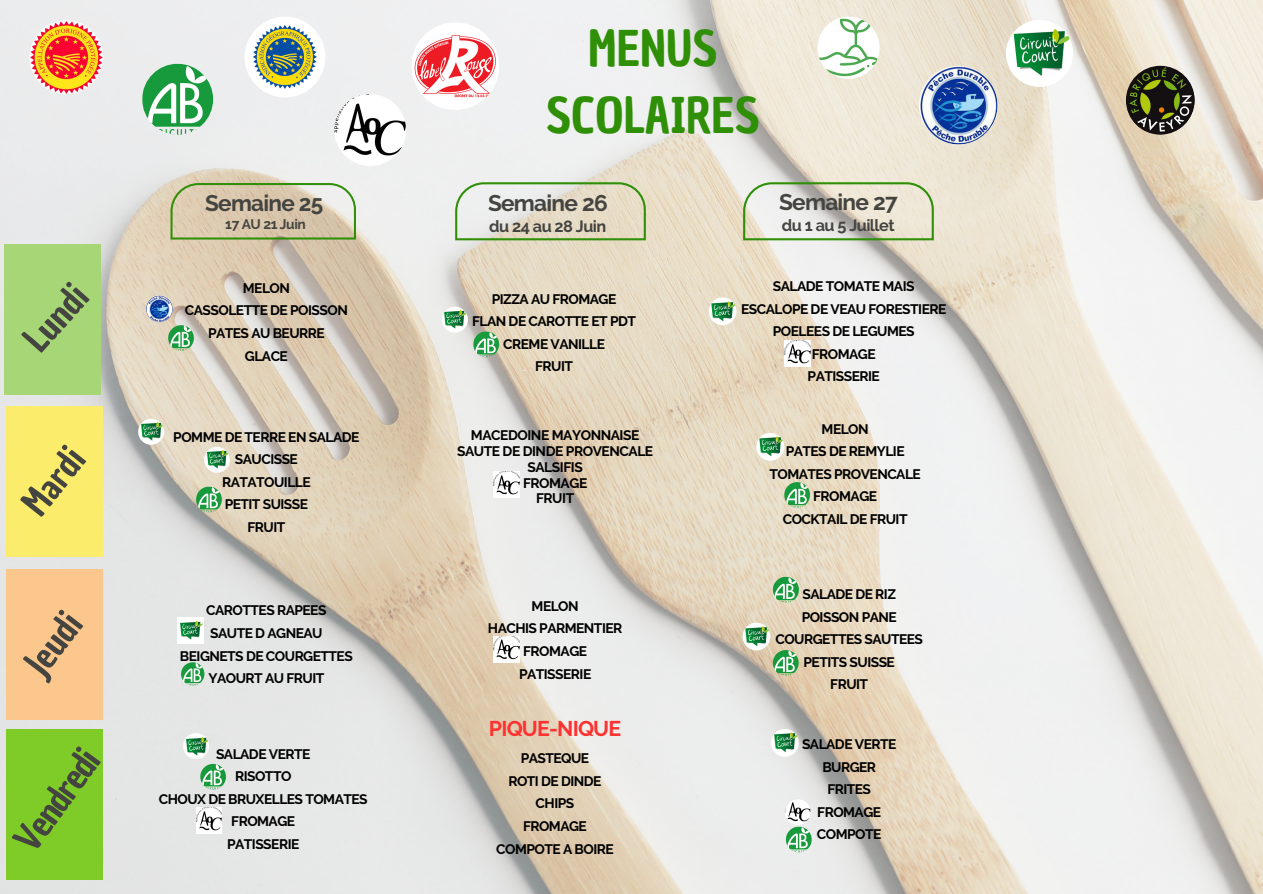
<style>
.page{position:relative;width:1263px;height:894px;background:#fff}
.page>*{position:absolute;margin:0;border:0;box-sizing:border-box;transform-origin:0 0}
.t1{font:48px/66.3px "Chau Philomene One";color:#2f8f07;text-align:center}
.t2{font:36px "Chau Philomene One";color:#444440}
.t3{font:700 22.65px "Raleway";letter-spacing:-.03em;color:#444440}
.t4{font:700 22.5px "Raleway";letter-spacing:-.03em;color:#444440}
.t5{font:700 21.3px "Raleway";letter-spacing:-.035em;color:#ff3131}
.t6{font:700 16.2px "Raleway";letter-spacing:-.03em;color:#444440}
.t7{font:700 13.8px/22.5px "Raleway";letter-spacing:-.04em;color:#000;text-align:center}
.t8{font:700 13.8px "Raleway";letter-spacing:-.03em;color:#444440}
</style>
<div class="page">
<img style="left:0;top:0;width:1263px;height:893px">
<div style="left:4px;top:244px;width:96px;height:151px;background:#a7d676"></div>
<div style="left:7px;top:406px;width:96px;height:150px;background:#fbec6b"></div>
<div style="left:7px;top:568px;width:96px;height:151px;background:#fcc78d"></div>
<div style="left:7px;top:728px;width:96px;height:151px;background:#7fcb27"></div>
<img style="left:29px;top:20px;width:74px;height:74px;border-radius:50%">
<img style="left:142px;top:64px;width:71px;height:71px;border-radius:50%">
<img style="left:245px;top:17px;width:80px;height:80px;border-radius:50%">
<img style="left:1006px;top:20px;width:67px;height:67px;border-radius:50%">
<img style="left:1126px;top:66px;width:69px;height:69px;border-radius:50%">
<img style="left:919px;top:66px;width:78px;height:78px;border-radius:50%">
<img style="left:817px;top:17px;width:63px;height:62px;border-radius:50%">
<img style="left:334px;top:94px;width:72px;height:72px;border-radius:50%">
<img style="left:411px;top:22px;width:88px;height:88px;border-radius:50%">
<img style="left:771px;top:728px;width:28px;height:28px;border-radius:50%">
<img style="left:146px;top:295px;width:27px;height:27px;border-radius:50%">
<img style="left:785px;top:799px;width:26px;height:25px;border-radius:50%">
<img style="left:473px;top:331px;width:26px;height:26px;border-radius:50%">
<img style="left:773px;top:576px;width:26px;height:26px;border-radius:50%">
<img style="left:178px;top:617px;width:26px;height:26px">
<svg style="left:455px;top:182px;width:190px;height:58px;background:#dadbc5"></svg>
<img style="left:784px;top:482px;width:26px;height:25px;border-radius:50%">
<img style="left:196px;top:486px;width:26px;height:26px;border-radius:50%">
<img style="left:773px;top:649px;width:26px;height:26px;border-radius:50%">
<img style="left:786px;top:826px;width:26px;height:26px;border-radius:50%">
<img style="left:494px;top:471px;width:25px;height:26px">
<svg style="left:743px;top:182px;width:190px;height:58px"></svg>
<img style="left:181px;top:662px;width:23px;height:23px;border-radius:50%">
<img style="left:168px;top:325px;width:26px;height:26px;border-radius:50%">
<img style="left:138px;top:418px;width:26px;height:26px;border-radius:50%">
<svg style="left:170px;top:183px;width:186px;height:56px;background:#cec7a7"></svg>
<img style="left:204px;top:446px;width:26px;height:26px;border-radius:50%">
<img style="left:442px;top:306px;width:26px;height:26px;border-radius:50%">
<img style="left:494px;top:636px;width:26px;height:26px">
<img style="left:756px;top:433px;width:28px;height:27px;border-radius:50%">
<img style="left:784px;top:340px;width:26px;height:26px">
<img style="left:742px;top:622px;width:28px;height:28px;border-radius:50%">
<img style="left:183px;top:732px;width:26px;height:26px;border-radius:50%">
<img style="left:200px;top:763px;width:26px;height:26px;border-radius:50%">
<img style="left:196px;top:807px;width:26px;height:26px">
<img style="left:709px;top:297px;width:27px;height:28px;border-radius:50%">
<p class="t2" style="left:13px;top:329px;width:77px;rotate:-48deg">Lundi</p>
<p class="t2" style="left:11px;top:494px;width:76px;rotate:-51deg">Mardi</p>
<h5 class="t2" style="left:13px;top:656px;width:70px;rotate:-53deg">Jeudi</h5>
<h5 class="t2" style="left:3px;top:832px;width:118px;rotate:-54deg">Vendredi</h5>
<h2 class="t4" style="left:205px;top:190px;width:120px">Semaine 25</h2>
<h5 class="t8" style="left:225px;top:216px;width:82px">17 AU 21 Juin</h5>
<h4 class="t7" style="left:185px;top:277px;width:165px">MELON<br>CASSOLETTE DE POISSON<br>PATES AU BEURRE<br>GLACE</h4>
<p class="t7" style="left:173px;top:425px;width:188px">POMME DE TERRE EN SALADE<br>SAUCISSE<br>RATATOUILLE<br>PETIT SUISSE<br>FRUIT</p>
<p class="t7" style="left:180px;top:599px;width:174px">CAROTTES RAPEES<br>SAUTE D AGNEAU<br>BEIGNETS DE COURGETTES<br>YAOURT AU FRUIT</p>
<p class="t7" style="left:159px;top:742px;width:210px">SALADE VERTE<br>RISOTTO<br>CHOUX DE BRUXELLES TOMATES<br>FROMAGE<br>PATISSERIE</p>
<p class="t1" style="left:546px;top:16px;width:215px">MENUS<br>SCOLAIRES</p>
<p class="t3" style="left:488px;top:190px;width:121px">Semaine 26</p>
<p class="t6" style="left:489px;top:216px;width:119px">du 24 au 28 Juin</p>
<h5 class="t3" style="left:779px;top:189px;width:120px">Semaine 27</h5>
<h5 class="t6" style="left:782px;top:215px;width:114px">du 1 au 5 Juillet</h5>
<p class="t7" style="left:472px;top:287px;width:165px">PIZZA AU FROMAGE<br>FLAN DE CAROTTE ET PDT<br>CREME VANILLE<br>FRUIT</p>
<p class="t7" style="left:457px;top:427px;width:198px;line-height:15.8px">MACEDOINE MAYONNAISE<br>SAUTE DE DINDE PROVENCALE<br>SALSIFIS<br>FROMAGE<br>FRUIT</p>
<h1 class="t7" style="left:488px;top:594px;width:136px">MELON<br>HACHIS PARMENTIER<br>FROMAGE<br>PATISSERIE</h1>
<p class="t5" style="left:489px;top:716px;width:134px">PIQUE-NIQUE</p>
<p class="t7" style="left:496px;top:747px;width:119px">PASTEQUE<br>ROTI DE DINDE<br>CHIPS<br>FROMAGE<br>COMPOTE A BOIRE</p>
<h5 class="t7" style="left:741px;top:275px;width:207px">SALADE TOMATE MAIS<br>ESCALOPE DE VEAU FORESTIERE<br>POELEES DE LEGUMES<br>FROMAGE<br>PATISSERIE</h5>
<h4 class="t7" style="left:769px;top:417px;width:153px">MELON<br>PATES DE REMYLIE<br>TOMATES PROVENCALE<br>FROMAGE<br>COCKTAIL DE FRUIT</h4>
<p class="t7" style="left:775px;top:583px;width:149px">SALADE DE RIZ<br>POISSON PANE<br>COURGETTES SAUTEES<br>PETITS SUISSE<br>FRUIT</p>
<p class="t7" style="left:802px;top:732px;width:96px">SALADE VERTE<br>BURGER<br>FRITES<br>FROMAGE<br>COMPOTE</p>
</div>
